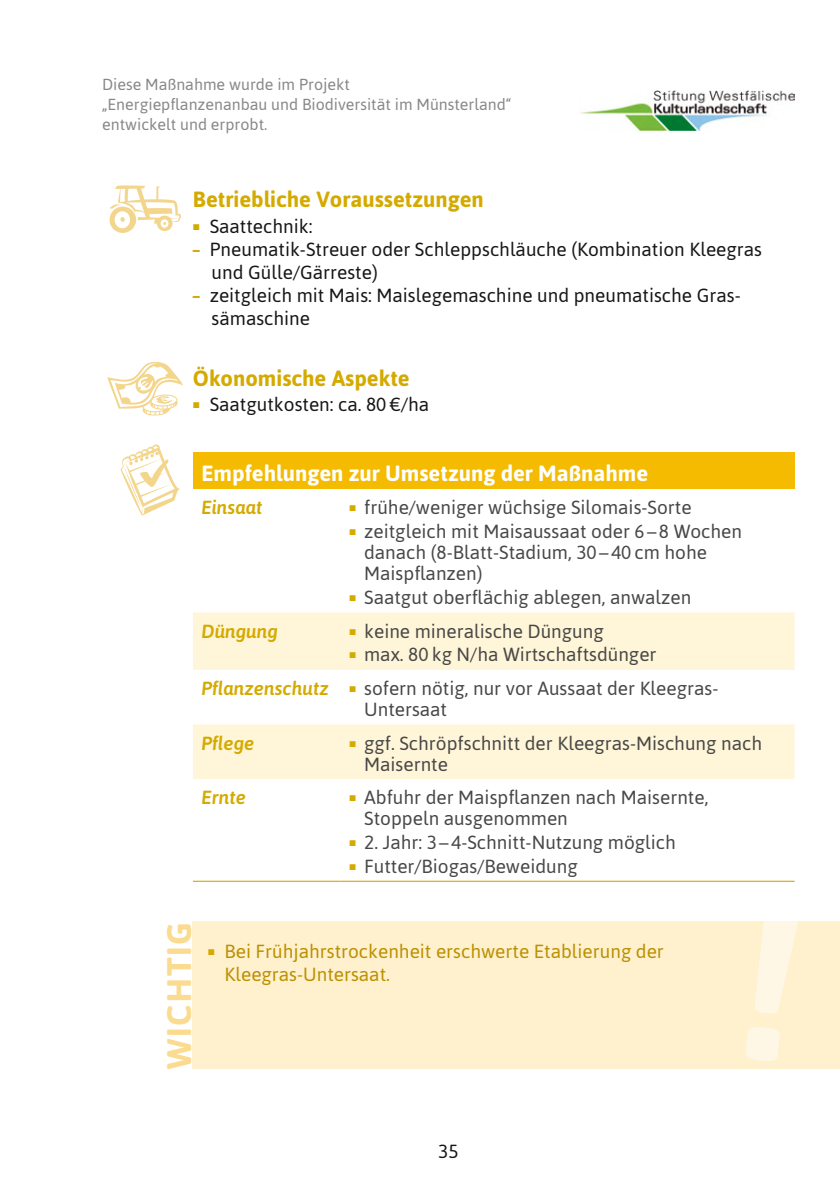
<style>
.page{position:relative;width:840px;height:1191px;background:#fff}
.page>*{position:absolute;margin:0;border:0;box-sizing:border-box;transform-origin:0 0}
.t1{font:700 34px "Asap";letter-spacing:.05em;color:#fbdb8f}
.t2{font:700 22px "Asap";color:#d5aa00}
.t3{font:700 22px "Asap";color:#fff}
.t4{font:19px/21px "Asap";color:#484847}
.t5{font:19px/23px "Asap";color:#181716}
.t6{font:19px/23px "Asap";color:#bb9000}
.t7{font:italic 500 19px "Asap";color:#d5aa00}
.t8{font:16px/20px "Asap";color:#878887}
.s1{font-weight:700;color:#d5aa00}
</style>
<div class="page">
<div style="left:193px;top:452px;width:601px;height:37px;background:#f4bb00"></div>
<svg style="left:193px;top:612px;width:601px;height:167px;fill:#fff5d8"></svg>
<hr style="left:193px;top:880px;width:147px;height:2px;background:#d5aa00">
<hr style="left:340px;top:880px;width:454px;height:2px;background:#d5aa00">
<div style="left:193px;top:921px;width:646px;height:148px;background:#fff0ce"></div>
<svg style="left:746px;top:921px;width:52px;height:140px"></svg>
<svg style="left:107px;top:362px;width:76px;height:54px"></svg>
<svg style="left:120px;top:444px;width:60px;height:71px"></svg>
<svg style="left:109px;top:185px;width:72px;height:48px"></svg>
<img style="left:580px;top:91px;width:214px;height:40px">
<svg style="left:349px;top:628px;width:6px;height:6px"></svg>
<svg style="left:349px;top:652px;width:6px;height:6px"></svg>
<svg style="left:349px;top:686px;width:6px;height:6px"></svg>
<svg style="left:349px;top:740px;width:6px;height:6px"></svg>
<p class="t8" style="left:102px;top:74px;width:410px">Diese Maßnahme wurde im Projekt „Energiepflanzenanbau und Biodiversität im Münsterland“ entwickelt und erprobt.</p>
<p class="t2" style="left:193px;top:185px;width:292px">Betriebliche Voraussetzungen</p>
<p class="t5" style="left:209px;top:214px;width:104px">Saattechnik:</p>
<p class="t5" style="left:211px;top:237px;width:551px;text-indent:-19px"><span class="s1">–</span> Pneumatik-Streuer oder Schleppschläuche (Kombination Kleegras und Gülle/Gärreste)</p>
<p class="t5" style="left:211px;top:283px;width:530px;text-indent:-19px"><span class="s1">–</span> zeitgleich mit Mais: Maislegemaschine und pneumatische Gras&shy;sämaschine</p>
<p class="t2" style="left:193px;top:363px;width:218px">Ökonomische Aspekte</p>
<p class="t5" style="left:209px;top:392px;width:221px">Saatgutkosten: ca. 80 €/ha</p>
<p class="t3" style="left:201px;top:458px;width:448px">Empfehlungen zur Umsetzung der Maßnahme</p>
<p class="t7" style="left:201px;top:495px;width:63px">Einsaat</p>
<p class="t4" style="left:364px;top:495px;width:379px;line-height:23.8px">frühe/weniger wüchsige Silomais-Sorte zeitgleich mit Maisaussaat oder 6–8 Wochen</p>
<p class="t4" style="left:364px;top:541px;width:344px">danach (8-Blatt-Stadium, 30–40 cm hohe<br>Maispflanzen)</p>
<p class="t4" style="left:364px;top:586px;width:328px">Saatgut oberflächig ablegen, anwalzen</p>
<p class="t7" style="left:201px;top:618px;width:78px">Düngung</p>
<p class="t4" style="left:364px;top:618px;width:294px;line-height:23.8px">keine mineralische Düngung<br>max. 80 kg N/ha Wirtschaftsdünger</p>
<p class="t7" style="left:201px;top:675px;width:129px">Pflanzenschutz</p>
<p class="t4" style="left:364px;top:677px;width:355px">sofern nötig, nur vor Aussaat der Kleegras-<br>Untersaat</p>
<p class="t7" style="left:201px;top:730px;width:54px">Pflege</p>
<p class="t4" style="left:364px;top:731px;width:399px">ggf. Schröpfschnitt der Kleegras-Mischung nach<br>Maisernte</p>
<p class="t7" style="left:201px;top:784px;width:46px">Ernte</p>
<p class="t4" style="left:364px;top:786px;width:345px">Abfuhr der Maispflanzen nach Maisernte,<br>Stoppeln ausgenommen</p>
<p class="t4" style="left:364px;top:829px;width:313px;line-height:23.8px">2. Jahr: 3–4-Schnitt-Nutzung möglich<br>Futter/Biogas/Beweidung</p>
<h1 class="t1" style="left:156px;top:1068px;width:148px;rotate:-90deg">WICHTIG</h1>
<p class="t6" style="left:224px;top:939px;width:440px">Bei Frühjahrstrockenheit erschwerte Etablierung der<br>Kleegras-Untersaat.</p>
<p class="t5" style="left:438px;top:1139px;width:22px">35</p>
</div>
